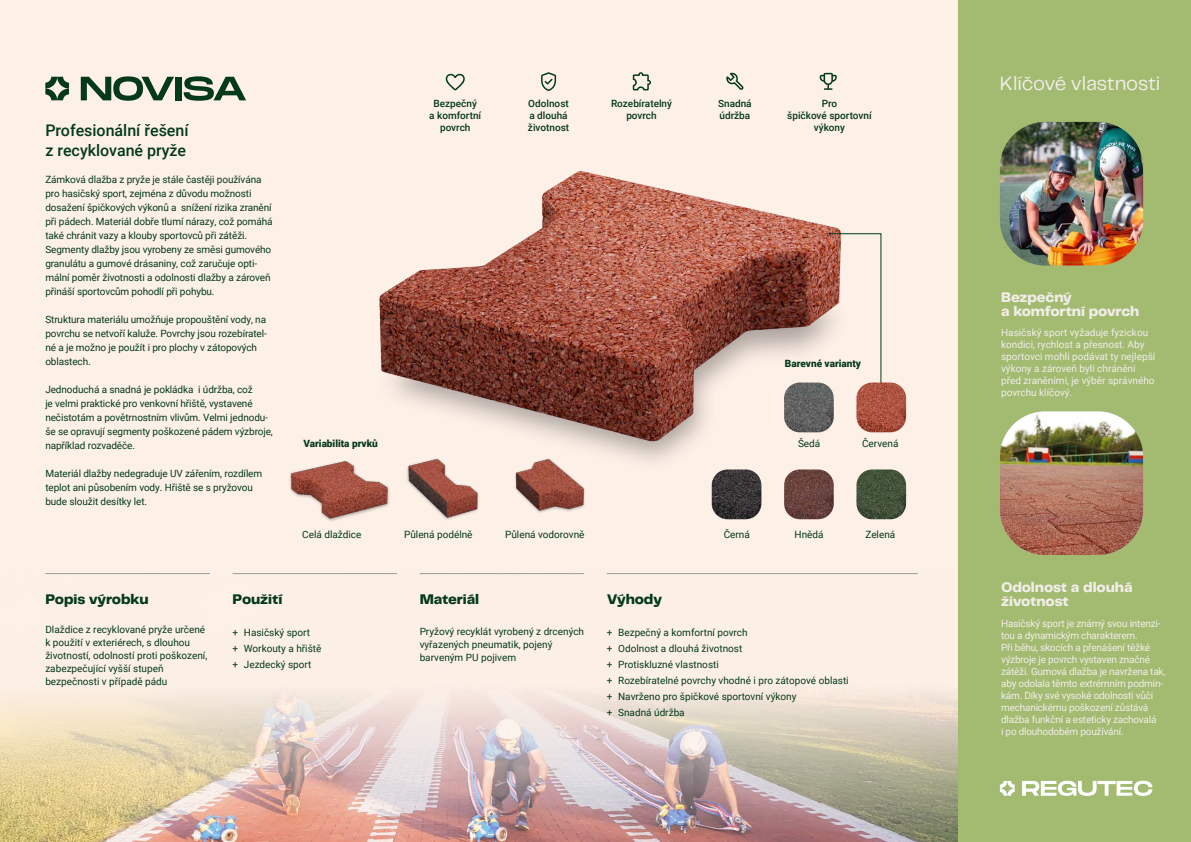
<style>
.page{position:relative;width:1191px;height:842px;background:#fdf0e7}
.page>*{position:absolute;margin:0;border:0;box-sizing:border-box;transform-origin:0 0}
.t1{font:20px "PP Telegraf";letter-spacing:-.01em;color:#f2ede9}
.t2{font:500 16px/19.2px "Roboto";color:#04391b}
.t3{font:800 14.5px/14px "PP Telegraf";letter-spacing:-.01em;color:#f2ede9}
.t4{font:800 14.5px "PP Telegraf";letter-spacing:-.005em;color:#04391b}
.t5{font:10px/14px "Roboto";letter-spacing:-.01em;color:#04391b}
.t6{font:10px/12px "Roboto";letter-spacing:-.02em;color:#f2ede9}
.t7{font:10px/12px "Roboto";color:#f2ede9}
.t8{font:500 10px/12px "Roboto";color:#04391b;text-align:center}
.t9{font:900 10px "Roboto";color:#04391b}
</style>
<div class="page">
<img style="left:0;top:573px;width:958px;height:269px">
<div style="left:958px;top:0;width:233px;height:842px;background:#a2bb71"></div>
<hr style="left:420px;top:573px;width:164px;height:1px;background:#999c95">
<hr style="left:232px;top:573px;width:165px;height:1px;background:#999c95">
<hr style="left:45px;top:573px;width:165px;height:1px;background:#999c95">
<hr style="left:607px;top:573px;width:310px;height:1px;background:#999c95">
<img style="left:1000px;top:122px;width:143px;height:143px">
<img style="left:1000px;top:411px;width:143px;height:144px">
<svg style="left:1022px;top:781px;width:130px;height:15px"></svg>
<svg style="left:1000px;top:781px;width:14px;height:15px"></svg>
<svg style="left:81px;top:76px;width:93px;height:25px"></svg>
<div style="left:176px;top:77px;width:6px;height:23px;background:#04391b"></div>
<svg style="left:184px;top:76px;width:62px;height:25px"></svg>
<svg style="left:45px;top:77px;width:24px;height:23px"></svg>
<svg style="left:726px;top:73px;width:17px;height:17px"></svg>
<svg style="left:541px;top:72px;width:15px;height:19px"></svg>
<svg style="left:446px;top:74px;width:19px;height:16px"></svg>
<img style="left:379px;top:171px;width:462px;height:290px">
<svg style="left:829px;top:233px;width:52px;height:159px"></svg>
<div style="left:288px;top:460px;width:102px;height:62px;background:#231f20;opacity:.38"></div>
<img style="left:289px;top:456px;width:102px;height:63px">
<div style="left:406px;top:458px;width:74px;height:63px;background:#fdf0e7"></div>
<img style="left:406px;top:456px;width:73px;height:63px">
<img style="left:512px;top:456px;width:74px;height:57px">
<img style="left:711px;top:469px;width:50px;height:50px">
<img style="left:784px;top:469px;width:49px;height:50px">
<img style="left:784px;top:383px;width:49px;height:49px">
<img style="left:856px;top:469px;width:50px;height:50px">
<img style="left:856px;top:383px;width:50px;height:49px">
<svg style="left:633px;top:72px;width:18px;height:18px"></svg>
<svg style="left:819px;top:73px;width:17px;height:17px"></svg>
<h2 class="t2" style="left:45px;top:120px;width:145px">Profesionální řešení z recyklované pryže</h2>
<p class="t5" style="left:45px;top:172px;width:229px">Zámková dlažba z pryže je stále častěji používána pro hasičský sport, zejména z důvodu možnosti dosažení špičkových výkonů a snížení rizika zranění při pádech. Materiál dobře tlumí nárazy, což pomáhá také chránit vazy a klouby sportovců při zátěži.<br>Segmenty dlažby jsou vyrobeny ze směsi gumového granulátu a gumové drásaniny, což zaručuje opti&shy;mální poměr životnosti a odolnosti dlažby a zároveň přináší sportovcům pohodlí při pohybu.</p>
<p class="t5" style="left:45px;top:312px;width:223px">Struktura materiálu umožňuje propouštění vody, na povrchu se netvoří kaluže. Povrchy jsou rozebíratel&shy;né a je možno je použít i pro plochy v zátopových oblastech.</p>
<p class="t5" style="left:45px;top:382px;width:229px">Jednoduchá a snadná je pokládka i údržba, což<br>je velmi praktické pro venkovní hřiště, vystavené nečistotám a povětrnostním vlivům. Velmi jednodu&shy;še se opravují segmenty poškozené pádem výzbroje, například rozvaděče.</p>
<p class="t5" style="left:45px;top:466px;width:218px">Materiál dlažby nedegraduje UV zářením, rozdílem teplot ani působením vody. Hřiště se s pryžovou bude sloužit desítky let.</p>
<p class="t8" style="left:429px;top:97px;width:54px">Bezpečný<br>a komfortní povrch</p>
<p class="t8" style="left:611px;top:97px;width:62px">Rozebíratelný povrch</p>
<p class="t8" style="left:718px;top:97px;width:35px;text-align:left">Snadná údržba</p>
<p class="t8" style="left:787px;top:97px;width:86px">Pro<br>špičkové sportovní výkony</p>
<p class="t8" style="left:528px;top:97px;width:43px;text-align:left">Odolnost a dlouhá životnost</p>
<p class="t9" style="left:303px;top:436px;width:76px">Variabilita prvků</p>
<p class="t9" style="left:785px;top:356px;width:78px">Barevné varianty</p>
<p class="t5" style="left:798px;top:436px;width:24px">Šedá</p>
<p class="t5" style="left:862px;top:436px;width:38px">Červená</p>
<p class="t5" style="left:302px;top:527px;width:61px">Celá dlaždice</p>
<p class="t5" style="left:404px;top:527px;width:70px">Půlená podélně</p>
<p class="t5" style="left:505px;top:527px;width:81px">Půlená vodorovně</p>
<p class="t5" style="left:724px;top:527px;width:28px">Černá</p>
<p class="t5" style="left:794px;top:527px;width:31px">Hnědá</p>
<p class="t5" style="left:865px;top:527px;width:31px">Zelená</p>
<h3 class="t4" style="left:45px;top:589px;width:105px">Popis výrobku</h3>
<p class="t5" style="left:45px;top:623px;width:163px;line-height:13px">Dlaždice z recyklované pryže určené k použití v exteriérech, s dlouhou životností, odolností proti poškození, zabezpečující vyšší stupeň bezpečnosti v případě pádu</p>
<h3 class="t4" style="left:232px;top:589px;width:51px">Použití</h3>
<p class="t5" style="left:232px;top:624px;width:90px;line-height:16px">+ Hasičský sport<br>+ Workouty a hřiště + Jezdecký sport</p>
<h3 class="t4" style="left:420px;top:589px;width:61px">Materiál</h3>
<p class="t5" style="left:420px;top:625px;width:166px;line-height:13px">Pryžový recyklát vyrobený z drcených vyřazených pneumatik, pojený barveným PU pojivem</p>
<h3 class="t4" style="left:607px;top:589px;width:57px">Výhody</h3>
<p class="t5" style="left:607px;top:624px;width:243px;line-height:16px">+ Bezpečný a komfortní povrch<br>+ Odolnost a dlouhá životnost<br>+ Protiskluzné vlastnosti<br>+ Rozebíratelné povrchy vhodné i pro zátopové oblasti + Navrženo pro špičkové sportovní výkony<br>+ Snadná údržba</p>
<h1 class="t1" style="left:1000px;top:70px;width:162px">Klíčové vlastnosti</h1>
<h3 class="t3" style="left:1001px;top:290px;width:140px">Bezpečný<br>a komfortní povrch</h3>
<p class="t7" style="left:1001px;top:326px;width:156px">Hasičský sport vyžaduje fyzickou kondici, rychlost a přesnost. Aby sportovci mohli podávat ty nejlepší výkony a zároveň byli chráněni před zraněními, je výběr správného povrchu klíčový.</p>
<h3 class="t3" style="left:1001px;top:581px;width:133px">Odolnost a dlouhá životnost</h3>
<p class="t6" style="left:1001px;top:617px;width:166px">Hasičský sport je známý svou intenzi&shy;tou a dynamickým charakterem.<br>Při běhu, skocích a přenášení těžké výzbroje je povrch vystaven značné zátěži. Gumová dlažba je navržena tak, aby odolala těmto extrémním podmín&shy;kám. Díky své vysoké odolnosti vůči mechanickému poškození zůstává dlažba funkční a esteticky zachovalá<br>i po dlouhodobém používání.</p>
</div>
